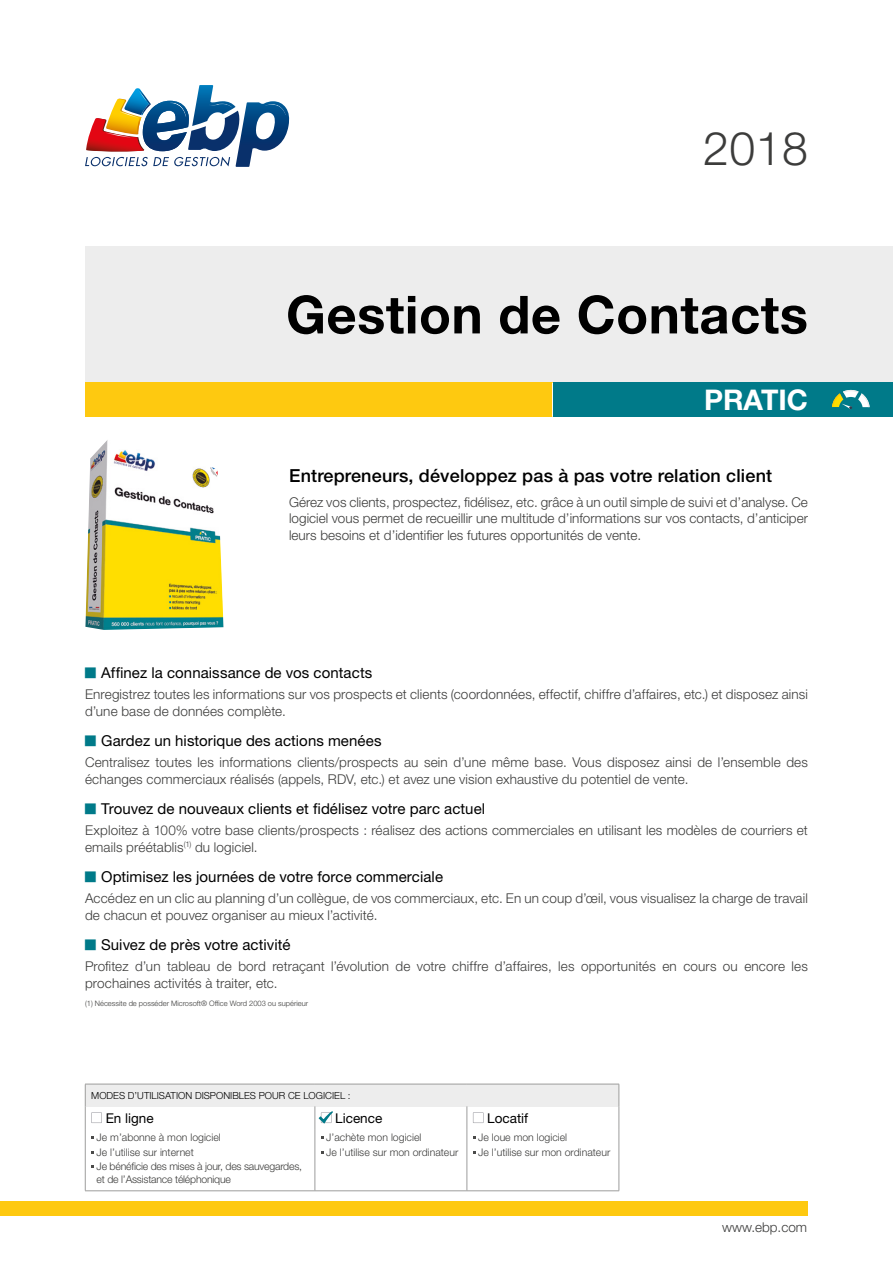
<style>
.page{position:relative;width:893px;height:1263px;background:#fff}
.page>*{position:absolute;margin:0;border:0;box-sizing:border-box;transform-origin:0 0}
.t1{font:700 52.5px "Helvetica Neue LT Std";letter-spacing:.01em;color:#000}
.t2{font:300 46.5px "Helvetica Neue LT Std";color:#3c3c3b}
.t3{font:700 28.5px "Helvetica Neue LT Std";color:#fff}
.t4{font:500 18px "Helvetica Neue LT Std";letter-spacing:.01em;color:#000}
.t5{font:15px "Helvetica Neue LT Std";letter-spacing:.005em;color:#000}
.t6{font:300 13.5px/16.5px "Helvetica Neue LT Std";letter-spacing:.01em;color:#3c3c3b}
.t7{font:13.5px "Helvetica Neue LT Std";color:#000}
.t8{font:300 10.5px/14.7px "Helvetica Neue LT Std";color:#3c3c3b}
.t9{font:300 10.5px "Helvetica Neue LT Std";letter-spacing:-.02em;color:#3c3c3b}
.t10{font:300 9.75px "Helvetica Neue LT Std";color:#000}
.t11{font:300 7.5px "Helvetica Neue LT Std";color:#3c3c3b}
</style>
<div class="page">
<div style="left:85px;top:247px;width:808px;height:153px;background:#ededed"></div>
<div style="left:85px;top:383px;width:808px;height:34px;background:#fec910"></div>
<hr style="left:552px;top:383px;width:2px;height:34px;background:#fff">
<div style="left:554px;top:383px;width:339px;height:34px;background:#007a89"></div>
<svg style="left:832px;top:390px;width:38px;height:19px"></svg>
<div style="left:85px;top:1084px;width:534px;height:22px;background:#ededed"></div>
<hr style="left:85px;top:1084px;width:230px;height:1px;background:#9d9d9c">
<hr style="left:315px;top:1084px;width:152px;height:1px;background:#9d9d9c">
<hr style="left:467px;top:1084px;width:152px;height:1px;background:#9d9d9c">
<hr style="left:85px;top:1190px;width:230px;height:1px;background:#9d9d9c">
<hr style="left:315px;top:1190px;width:152px;height:1px;background:#9d9d9c">
<hr style="left:467px;top:1190px;width:152px;height:1px;background:#9d9d9c">
<svg style="left:619px;top:1084px;width:1px;height:45px"></svg>
<hr style="left:85px;top:1129px;width:1px;height:61px;background:#9d9d9c">
<hr style="left:315px;top:1129px;width:1px;height:61px;background:#9d9d9c">
<hr style="left:467px;top:1129px;width:1px;height:61px;background:#9d9d9c">
<hr style="left:619px;top:1129px;width:1px;height:61px;background:#9d9d9c">
<svg style="left:85px;top:1084px;width:17px;height:45px"></svg>
<svg style="left:467px;top:1106px;width:17px;height:23px"></svg>
<svg style="left:315px;top:1106px;width:18px;height:23px"></svg>
<div style="left:0;top:1201px;width:807px;height:14px;background:#fec910"></div>
<img style="left:85px;top:440px;width:139px;height:190px">
<svg style="left:85px;top:85px;width:205px;height:82px"></svg>
<h2 class="t2" style="left:703px;top:120px;width:106px">2018</h2>
<h1 class="t1" style="left:286px;top:282px;width:523px">Gestion de Contacts</h1>
<h3 class="t3" style="left:704px;top:382px;width:105px">PRATIC</h3>
<h3 class="t4" style="left:289px;top:464px;width:484px">Entrepreneurs, développez pas à pas votre relation client</h3>
<p class="t6" style="left:289px;top:493px;width:520px;text-align:justify">Gérez vos clients, prospectez, fidélisez, etc. grâce à un outil simple de suivi et d’analyse. Ce logiciel vous permet de recueillir une multitude d’informations sur vos contacts, d’anticiper leurs besoins et d’identifier les futures opportunités de vente.</p>
<p class="t5" style="left:101px;top:664px;width:273px">Affinez la connaissance de vos contacts</p>
<p class="t6" style="left:85px;top:686px;width:724px">Enregistrez toutes les informations sur vos prospects et clients (coordonnées, effectif, chiffre d’affaires, etc.) et disposez ainsi d’une base de données complète.</p>
<p class="t5" style="left:101px;top:732px;width:282px">Gardez un historique des actions menées</p>
<p class="t6" style="left:85px;top:754px;width:724px">Centralisez toutes les informations clients/prospects au sein d’une même base. Vous disposez ainsi de l’ensemble des échanges commerciaux réalisés (appels, RDV, etc.) et avez une vision exhaustive du potentiel de vente.</p>
<p class="t5" style="left:101px;top:800px;width:385px">Trouvez de nouveaux clients et fidélisez votre parc actuel</p>
<p class="t6" style="left:85px;top:822px;width:724px">Exploitez à 100% votre base clients/prospects : réalisez des actions commerciales en utilisant les modèles de courriers et emails préétablis<sup>(1)</sup> du logiciel.</p>
<p class="t5" style="left:101px;top:868px;width:343px">Optimisez les journées de votre force commerciale</p>
<p class="t6" style="left:85px;top:890px;width:724px">Accédez en un clic au planning d’un collègue, de vos commerciaux, etc. En un coup d’œil, vous visualisez la charge de travail de chacun et pouvez organiser au mieux l’activité.</p>
<p class="t5" style="left:101px;top:936px;width:191px">Suivez de près votre activité</p>
<p class="t6" style="left:85px;top:958px;width:724px">Profitez d’un tableau de bord retraçant l’évolution de votre chiffre d’affaires, les opportunités en cours ou encore les prochaines activités à traiter, etc.</p>
<p class="t11" style="left:85px;top:998px;width:225px">(1) Nécessite de posséder Microsoft® Office Word 2003 ou supérieur</p>
<p class="t10" style="left:91px;top:1089px;width:261px">MODES D’UTILISATION DISPONIBLES POUR CE LOGICIEL :</p>
<p class="t7" style="left:106px;top:1110px;width:50px">En ligne</p>
<p class="t7" style="left:335px;top:1110px;width:49px">Licence</p>
<p class="t7" style="left:487px;top:1110px;width:42px">Locatif</p>
<p class="t8" style="left:97px;top:1129px;width:207px">Je m’abonne à mon logiciel<br>Je l’utilise sur internet<br>Je bénéficie des mises à jour, des sauvegardes,</p>
<p class="t9" style="left:97px;top:1173px;width:136px">et de l’Assistance téléphonique</p>
<p class="t8" style="left:326px;top:1129px;width:134px">J’achète mon logiciel<br>Je l’utilise sur mon ordinateur</p>
<p class="t8" style="left:478px;top:1129px;width:134px">Je loue mon logiciel<br>Je l’utilise sur mon ordinateur</p>
<p class="t6" style="left:722px;top:1218px;width:87px">www.ebp.com</p>
</div>
